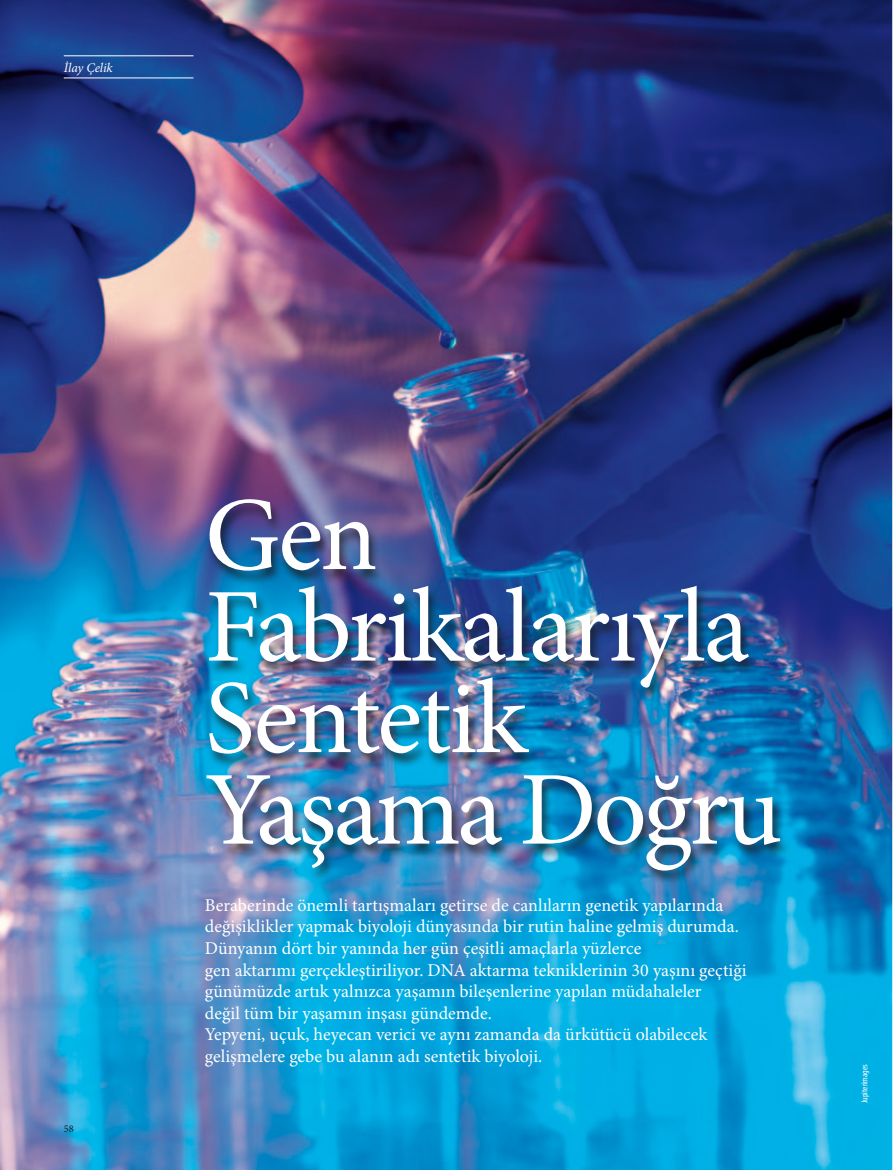
<style>
.page{position:relative;width:893px;height:1170px;background:#fff}
.page>*{position:absolute;margin:0;border:0;box-sizing:border-box;transform-origin:0 0}
.t1{font:105px/91.5px "Minion Pro";letter-spacing:-.025em;color:#fff}
.t2{font:18px/21.6px "Minion Pro";color:#fff}
.t3{font:italic 13.2px "Minion Pro";letter-spacing:-.005em;color:#fff}
.t4{font:10.35px "Minion Pro";color:#1a171c}
.t5{font:condensed 9px "Myriad Pro";color:#fff}
</style>
<div class="page">
<img style="left:0;top:0;width:893px;height:1169px">
<div style="left:203px;top:499px;width:588px;height:386px;background:#1a171c;opacity:.75"></div>
<hr style="left:64px;top:78px;width:129px;height:1px;background:#fff">
<hr style="left:64px;top:56px;width:129px;height:1px;background:#fff">
<p class="t3" style="left:64px;top:58px;width:50px">İlay Çelik</p>
<p class="t4" style="left:64px;top:1121px;width:11px">58</p>
<h1 class="t1" style="left:205px;top:490px;width:578px">Gen<br>Fabrikalarıyla<br>Sentetik<br>Yaşama Doğru</h1>
<p class="t2" style="left:205px;top:894px;width:543px">Beraberinde önemli tartışmaları getirse de canlıların genetik yapılarında değişiklikler yapmak biyoloji dünyasında bir rutin haline gelmiş durumda.<br>Dünyanın dört bir yanında her gün çeşitli amaçlarla yüzlerce<br>gen aktarımı gerçekleştiriliyor. DNA aktarma tekniklerinin 30 yaşını geçtiği günümüzde artık yalnızca yaşamın bileşenlerine yapılan müdahaleler<br>değil tüm bir yaşamın inşası gündemde.<br>Yepyeni, uçuk, heyecan verici ve aynı zamanda da ürkütücü olabilecek gelişmelere gebe bu alanın adı sentetik biyoloji.</p>
<p class="t5" style="left:859px;top:1103px;width:40px;rotate:-90deg">Jupiterimages</p>
</div>
